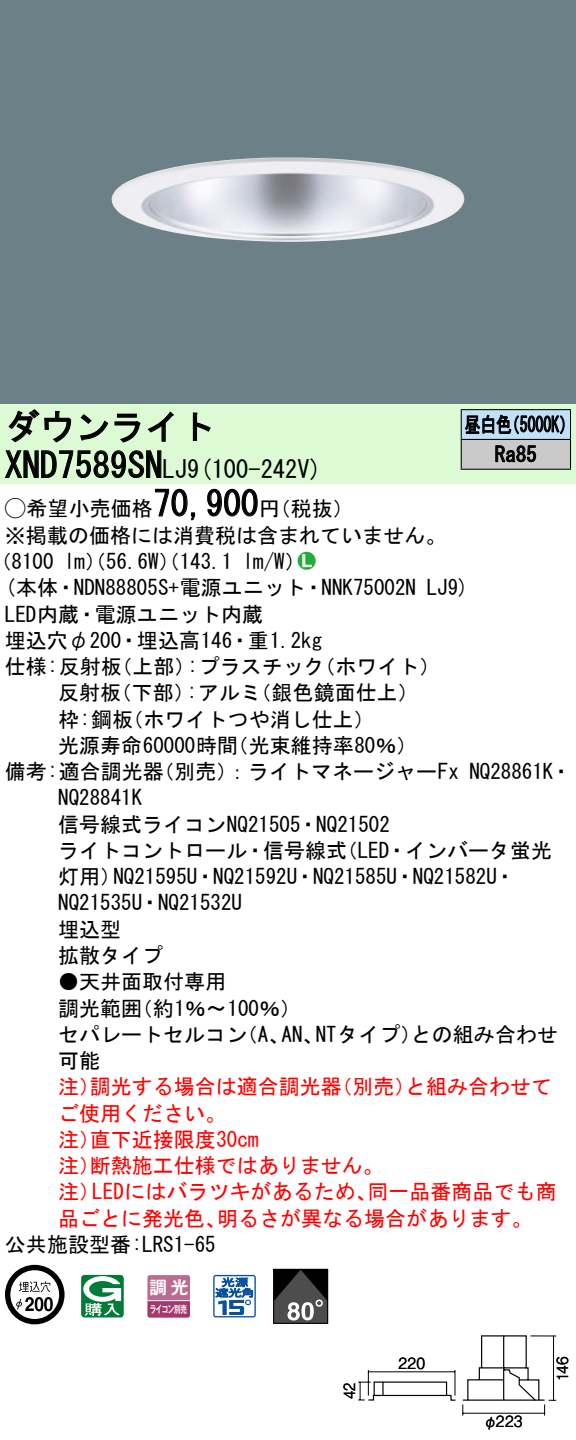
<style>
.page{position:relative;width:576px;height:1440px;background:#fff}
.page>*{position:absolute;margin:0;border:0;box-sizing:border-box;transform-origin:0 0}
.t1{font:35px "MS Gothic";color:#000}
.t2{font:24.5px "MS Gothic";color:#000}
.t3{font:21px/26.2px "MS Gothic";color:#000}
.t4{font:21px/26.2px "MS Gothic";color:#f00}
.t5{font:21px/29.8px "MS Gothic";color:#000;scale:.75 1}
.t6{font:21px "Ford Classification 1";color:#23ac38}
.t7{font:17.5px "Gothic MB101 Pro De Bold 90 pv RKSJ H";color:#fff}
.t8{font:15.4px "Gothic BBB Pro Medium 90 pv RKSJ H";letter-spacing:.015em;color:#000;scale:.9 1}
.t9{font:15.4px "Gothic BBB Pro Medium 90 pv RKSJ H";letter-spacing:.015em;color:#000;scale:.85 1}
.t10{font:10.15px "Gothic MB101 Pro De Bold 90 pv RKSJ H";letter-spacing:-.05em;color:#fff;scale:.65 1}
.s1{font-size:24.5px}
.s2{font-family:"Ford Classification 1"}
.s3{color:#fff}
</style>
<div class="page">
<div style="left:0;top:0;width:575px;height:404px;background:#6c8087"></div>
<img style="left:111px;top:157px;width:353px;height:85px">
<div style="left:0;top:404px;width:575px;height:79px;background:#dcfad4"></div>
<svg style="left:8px;top:409px;width:64px;height:34px"></svg>
<svg style="left:80px;top:413px;width:60px;height:30px"></svg>
<svg style="left:147px;top:411px;width:26px;height:31px"></svg>
<svg style="left:192px;top:412px;width:19px;height:29px"></svg>
<svg style="left:5px;top:450px;width:157px;height:28px"></svg>
<svg style="left:155px;top:488px;width:41px;height:32px"></svg>
<svg style="left:207px;top:488px;width:51px;height:29px"></svg>
<svg style="left:5px;top:1264px;width:59px;height:60px"></svg>
<svg style="left:44px;top:1296px;width:9px;height:15px"></svg>
<svg style="left:81px;top:1274px;width:43px;height:43px"></svg>
<svg style="left:147px;top:1275px;width:43px;height:42px;background:#b65b86"></svg>
<hr style="left:147px;top:1299px;width:43px;height:1px;background:#fff">
<svg style="left:213px;top:1274px;width:43px;height:43px"></svg>
<div style="left:273px;top:1268px;width:55px;height:55px;border:1px solid #000"></div>
<svg style="left:273px;top:1269px;width:54px;height:53px;background:#474747"></svg>
<div style="left:461px;top:409px;width:109px;height:30px;background:#c1e1fa"></div>
<div style="left:461px;top:439px;width:109px;height:30px;background:#cacaca"></div>
<hr style="left:460px;top:409px;width:110px;height:1px;background:#000">
<hr style="left:569px;top:410px;width:2px;height:29px;background:#000">
<hr style="left:460px;top:439px;width:110px;height:1px;background:#000">
<hr style="left:569px;top:440px;width:2px;height:28px;background:#000">
<hr style="left:460px;top:468px;width:110px;height:2px;background:#000">
<svg style="left:460px;top:410px;width:104px;height:58px"></svg>
<svg style="left:358px;top:1335px;width:198px;height:80px"></svg>
<h1 class="t1" style="left:5px;top:409px;width:212px">ダウンライト</h1>
<p class="t2" style="left:187px;top:456px;width:136px">(9 100-242 (V</p>
<h1 class="t1" style="left:5px;top:447px;width:184px">XND7589SN<span class="s1">LJ</span></h1>
<h1 class="t1" style="left:153px;top:486px;width:106px">70,900</h1>
<p class="t3" style="left:5px;top:495px;width:442px"><span class="s2">A</span>希望小売価格<br>※掲載の価格には消費税は含まれていません。</p>
<p class="t6" style="left:298px;top:550px;width:19px">2<span class="s3">7</span></p>
<p class="t3" style="left:259px;top:495px;width:96px">（円税抜(</p>
<p class="t3" style="left:243px;top:548px;width:64px">l m (W/</p>
<p class="t3" style="left:-9px;top:548px;width:65px">（8100</p>
<p class="t3" style="left:64px;top:548px;width:169px">lm）（56.6 ）（W 143.1</p>
<p class="t5" style="left:494px;top:409px;width:57px;text-indent:-30px">昼白色<br>Ra85</p>
<p class="t5" style="left:504px;top:409px;width:96px">（5000 (K</p>
<p class="t3" style="left:5px;top:574px;width:412px">(本体・NDN88805 +S 電源ユニット・NNK75002N</p>
<p class="t3" style="left:5px;top:600px;width:259px">LED内蔵・電源ユニット内蔵</p>
<p class="t3" style="left:5px;top:627px;width:318px">埋込穴φ200・埋込高146・重1.2kg</p>
<p class="t3" style="left:314px;top:653px;width:127px">（ホワイト(</p>
<p class="t3" style="left:426px;top:574px;width:44px">LJ (9</p>
<p class="t3" style="left:187px;top:653px;width:139px">:プラスチック</p>
<p class="t3" style="left:5px;top:653px;width:118px">仕様:反射板</p>
<p class="t3" style="left:111px;top:653px;width:85px">（上部）</p>
<p class="t3" style="left:58px;top:679px;width:64px">反射板</p>
<p class="t3" style="left:111px;top:679px;width:85px">（下部）</p>
<p class="t3" style="left:187px;top:679px;width:76px">:アルミ</p>
<p class="t3" style="left:250px;top:679px;width:169px">（銀色鏡面仕上(</p>
<p class="t3" style="left:58px;top:705px;width:76px">枠:鋼板</p>
<p class="t3" style="left:122px;top:705px;width:253px">（ホワイトつや消し仕上(</p>
<p class="t3" style="left:58px;top:732px;width:181px">光源寿命60000時間</p>
<p class="t3" style="left:227px;top:732px;width:191px">（光束維持率80％(</p>
<p class="t3" style="left:153px;top:758px;width:307px">（別売：）ライトマネージャーFx</p>
<p class="t3" style="left:5px;top:758px;width:160px">備考:適合調光器</p>
<p class="t3" style="left:58px;top:784px;width:85px">NQ28841K</p>
<p class="t3" style="left:58px;top:810px;width:333px">信号線式ライコンNQ21505・NQ21502</p>
<p class="t3" style="left:336px;top:837px;width:217px">（LED・インバータ蛍光</p>
<p class="t3" style="left:469px;top:758px;width:104px">NQ28861 ・K</p>
<p class="t3" style="left:113px;top:837px;width:403px;text-indent:-55px">ライトコントロール・信号線式<br>NQ21595 ・U NQ21592 ・U NQ21585 ・U NQ21582 ・U</p>
<p class="t3" style="left:58px;top:863px;width:185px">灯用）<br>NQ21535 ・U NQ21532U埋込型<br>拡散タイプ</p>
<p class="t3" style="left:132px;top:968px;width:171px;text-indent:-73px">●天井面取付専用<br>（約1％〜100％(</p>
<p class="t3" style="left:58px;top:994px;width:85px">調光範囲</p>
<p class="t3" style="left:315px;top:1020px;width:107px">NTタイプ）</p>
<p class="t3" style="left:411px;top:1020px;width:148px">との組み合わせ</p>
<p class="t3" style="left:58px;top:1020px;width:190px">セパレートセルコン可能</p>
<p class="t3" style="left:237px;top:1020px;width:54px">（、A</p>
<p class="t3" style="left:281px;top:1020px;width:43px">AN、</p>
<p class="t4" style="left:90px;top:1073px;width:253px">調光する場合は適合調光器</p>
<p class="t4" style="left:331px;top:1073px;width:85px">（別売）</p>
<p class="t4" style="left:405px;top:1073px;width:148px">と組み合わせて</p>
<p class="t4" style="left:58px;top:1073px;width:43px">注）</p>
<p class="t4" style="left:58px;top:1099px;width:169px">ご使用ください。</p>
<p class="t4" style="left:90px;top:1125px;width:170px">直下近接限度30cm</p>
<p class="t4" style="left:90px;top:1125px;width:295px;text-indent:-32px">注）<br>断熱施工仕様ではありません。</p>
<p class="t4" style="left:58px;top:1152px;width:43px">注）</p>
<p class="t4" style="left:92px;top:1178px;width:286px">LEDにはバラツキがあるため、</p>
<p class="t4" style="left:367px;top:1178px;width:190px">同一品番商品でも商</p>
<p class="t4" style="left:58px;top:1178px;width:43px">注）</p>
<p class="t4" style="left:58px;top:1204px;width:169px">品ごとに発光色、</p>
<p class="t3" style="left:5px;top:1230px;width:212px">公共施設型番:LRS1-65</p>
<p class="t4" style="left:217px;top:1204px;width:317px">明るさが異なる場合があります。</p>
<p class="t7" style="left:149px;top:1272px;width:41px">調光</p>
<p class="t10" style="left:150px;top:1300px;width:59px">ライコン別売</p>
<p class="t9" style="left:337px;top:1398px;width:21px;rotate:-90deg">42</p>
<p class="t8" style="left:398px;top:1350px;width:31px">220</p>
<p class="t8" style="left:483px;top:1408px;width:45px">φ223</p>
<p class="t8" style="left:550px;top:1380px;width:29px;rotate:-90deg">146</p>
</div>
